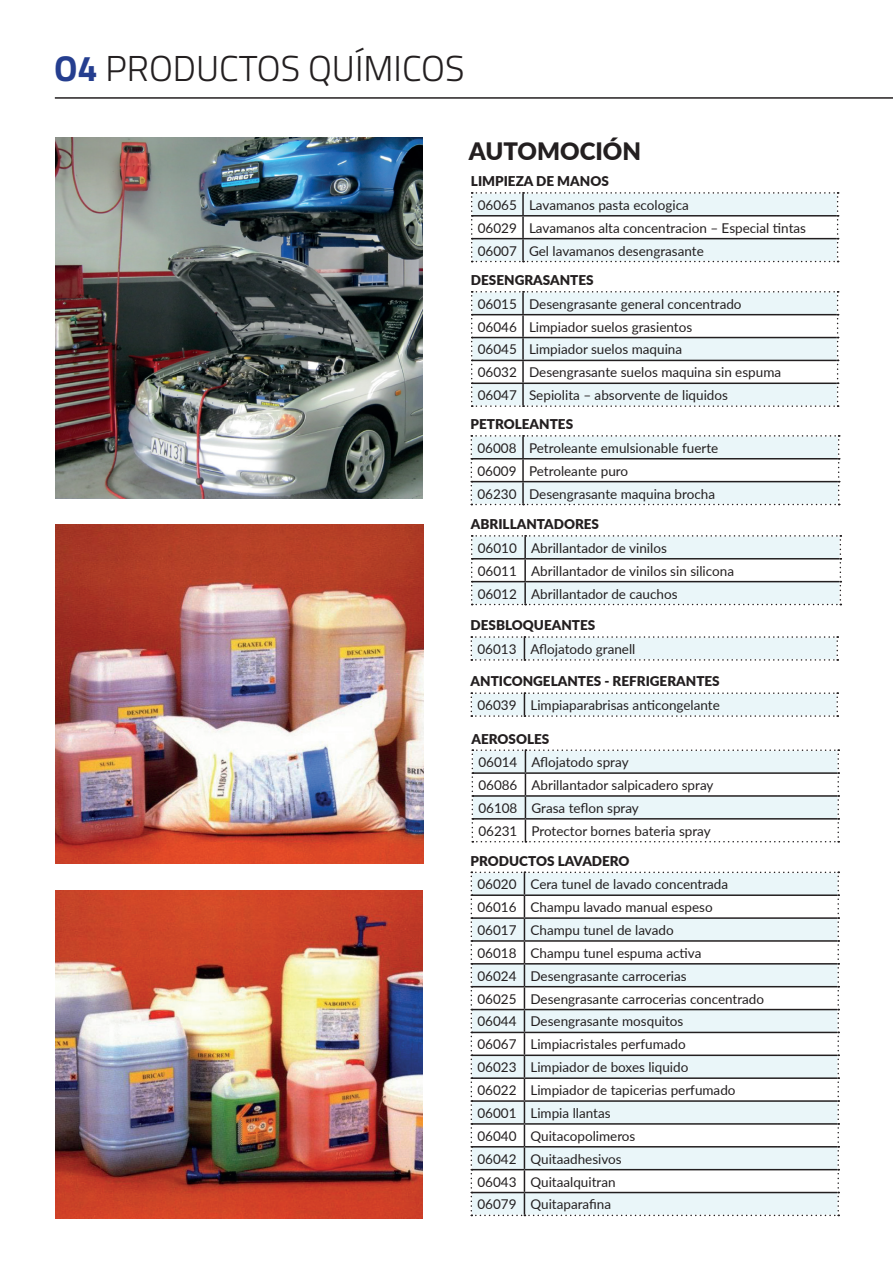
<style>
.page{position:relative;width:893px;height:1263px;background:#fff}
.page>*{position:absolute;margin:0;border:0;box-sizing:border-box;transform-origin:0 0}
.t1{font:300 36px "Titillium";color:#231f20}
.t2{font:900 24px "Lato";color:#231f20}
.t3{font:13.5px/22.8px "Lato";color:#231f20}
.t4{font:900 13.5px "Lato";color:#231f20}
.s1{font-weight:700;color:#253e8f}
</style>
<div class="page">
<img style="left:55px;top:138px;width:368px;height:361px">
<svg style="left:471px;top:192px;width:368px;height:70px"></svg>
<hr style="left:522px;top:194px;width:2px;height:21px;background:#231f20">
<hr style="left:472px;top:215px;width:51px;height:2px;background:#231f20">
<hr style="left:523px;top:215px;width:314px;height:2px;background:#231f20">
<hr style="left:522px;top:217px;width:2px;height:21px;background:#231f20">
<hr style="left:472px;top:238px;width:51px;height:1px;background:#231f20">
<hr style="left:523px;top:238px;width:314px;height:1px;background:#231f20">
<hr style="left:522px;top:239px;width:2px;height:22px;background:#231f20">
<svg style="left:471px;top:291px;width:368px;height:116px"></svg>
<hr style="left:522px;top:293px;width:2px;height:21px;background:#231f20">
<hr style="left:472px;top:314px;width:51px;height:1px;background:#231f20">
<hr style="left:523px;top:314px;width:314px;height:1px;background:#231f20">
<hr style="left:522px;top:315px;width:2px;height:22px;background:#231f20">
<hr style="left:472px;top:337px;width:51px;height:1px;background:#231f20">
<hr style="left:523px;top:337px;width:314px;height:1px;background:#231f20">
<hr style="left:522px;top:338px;width:2px;height:22px;background:#231f20">
<hr style="left:472px;top:360px;width:51px;height:1px;background:#231f20">
<hr style="left:523px;top:360px;width:314px;height:1px;background:#231f20">
<hr style="left:522px;top:361px;width:2px;height:21px;background:#231f20">
<hr style="left:472px;top:382px;width:51px;height:2px;background:#231f20">
<hr style="left:523px;top:382px;width:314px;height:2px;background:#231f20">
<hr style="left:522px;top:384px;width:2px;height:21px;background:#231f20">
<svg style="left:471px;top:435px;width:369px;height:70px"></svg>
<hr style="left:522px;top:437px;width:2px;height:21px;background:#231f20">
<hr style="left:472px;top:458px;width:51px;height:1px;background:#231f20">
<hr style="left:523px;top:458px;width:315px;height:1px;background:#231f20">
<hr style="left:522px;top:459px;width:2px;height:22px;background:#231f20">
<hr style="left:472px;top:481px;width:51px;height:1px;background:#231f20">
<hr style="left:523px;top:481px;width:315px;height:1px;background:#231f20">
<hr style="left:522px;top:482px;width:2px;height:22px;background:#231f20">
<svg style="left:471px;top:535px;width:370px;height:70px"></svg>
<hr style="left:524px;top:537px;width:2px;height:21px;background:#231f20">
<hr style="left:472px;top:558px;width:53px;height:1px;background:#231f20">
<hr style="left:525px;top:558px;width:315px;height:1px;background:#231f20">
<hr style="left:524px;top:559px;width:2px;height:22px;background:#231f20">
<hr style="left:472px;top:581px;width:53px;height:1px;background:#231f20">
<hr style="left:525px;top:581px;width:315px;height:1px;background:#231f20">
<hr style="left:524px;top:582px;width:2px;height:22px;background:#231f20">
<svg style="left:471px;top:636px;width:367px;height:25px"></svg>
<svg style="left:471px;top:871px;width:368px;height:345px"></svg>
<svg style="left:472px;top:749px;width:367px;height:93px"></svg>
<hr style="left:55px;top:97px;width:838px;height:2px;background:#231f20">
<img style="left:56px;top:524px;width:367px;height:339px">
<img style="left:55px;top:891px;width:368px;height:327px">
<svg style="left:471px;top:692px;width:367px;height:25px"></svg>
<h1 class="t1" style="left:54px;top:42px;width:412px"><span class="s1">O4</span> PRODUCTOS QUÍMICOS</h1>
<h2 class="t2" style="left:469px;top:133px;width:174px">AUTOMOCIÓN</h2>
<p class="t4" style="left:471px;top:171px;width:139px">LIMPIEZA DE MANOS</p>
<p class="t3" style="left:478px;top:193px;width:330px">06065 Lavamanos pasta ecologica<br>06029 Lavamanos alta concentracion – Especial tintas<br>06007 Gel lavamanos desengrasante</p>
<p class="t4" style="left:471px;top:270px;width:124px">DESENGRASANTES</p>
<p class="t3" style="left:478px;top:292px;width:305px">06015 Desengrasante general concentrado 06046 Limpiador suelos grasientos<br>06045 Limpiador suelos maquina<br>06032 Desengrasante suelos maquina sin espuma 06047 Sepiolita – absorvente de liquidos</p>
<p class="t4" style="left:471px;top:414px;width:104px">PETROLEANTES</p>
<p class="t3" style="left:477px;top:436px;width:242px">06008 Petroleante emulsionable fuerte<br>06009 Petroleante puro<br>06230 Desengrasante maquina brocha</p>
<p class="t4" style="left:471px;top:514px;width:130px">ABRILLANTADORES</p>
<p class="t3" style="left:478px;top:536px;width:258px">06010 Abrillantador de vinilos<br>06011 Abrillantador de vinilos sin silicona<br>06012 Abrillantador de cauchos</p>
<p class="t4" style="left:471px;top:615px;width:126px">DESBLOQUEANTES</p>
<p class="t3" style="left:477px;top:637px;width:160px">06013 Aflojatodo granell</p>
<p class="t4" style="left:471px;top:671px;width:251px">ANTICONGELANTES - REFRIGERANTES</p>
<p class="t3" style="left:477px;top:693px;width:244px">06039 Limpiaparabrisas anticongelante</p>
<p class="t4" style="left:472px;top:728px;width:79px">AEROSOLES</p>
<p class="t3" style="left:478px;top:750px;width:237px">06014 Aflojatodo spray<br>06086 Abrillantador salpicadero spray<br>06108 Grasa teflon spray<br>06231 Protector bornes bateria spray</p>
<p class="t4" style="left:471px;top:850px;width:161px">PRODUCTOS LAVADERO</p>
<p class="t3" style="left:477px;top:872px;width:288px">06020 Cera tunel de lavado concentrada<br>06016 Champu lavado manual espeso<br>06017 Champu tunel de lavado<br>06018 Champu tunel espuma activa<br>06024 Desengrasante carrocerias<br>06025 Desengrasante carrocerias concentrado<br>06044 Desengrasante mosquitos<br>06067 Limpiacristales perfumado<br>06023 Limpiador de boxes liquido<br>06022 Limpiador de tapicerias perfumado<br>06001 Limpia llantas<br>06040 Quitacopolimeros<br>06042 Quitaadhesivos<br>06043 Quitaalquitran<br>06079 Quitaparafina</p>
</div>
